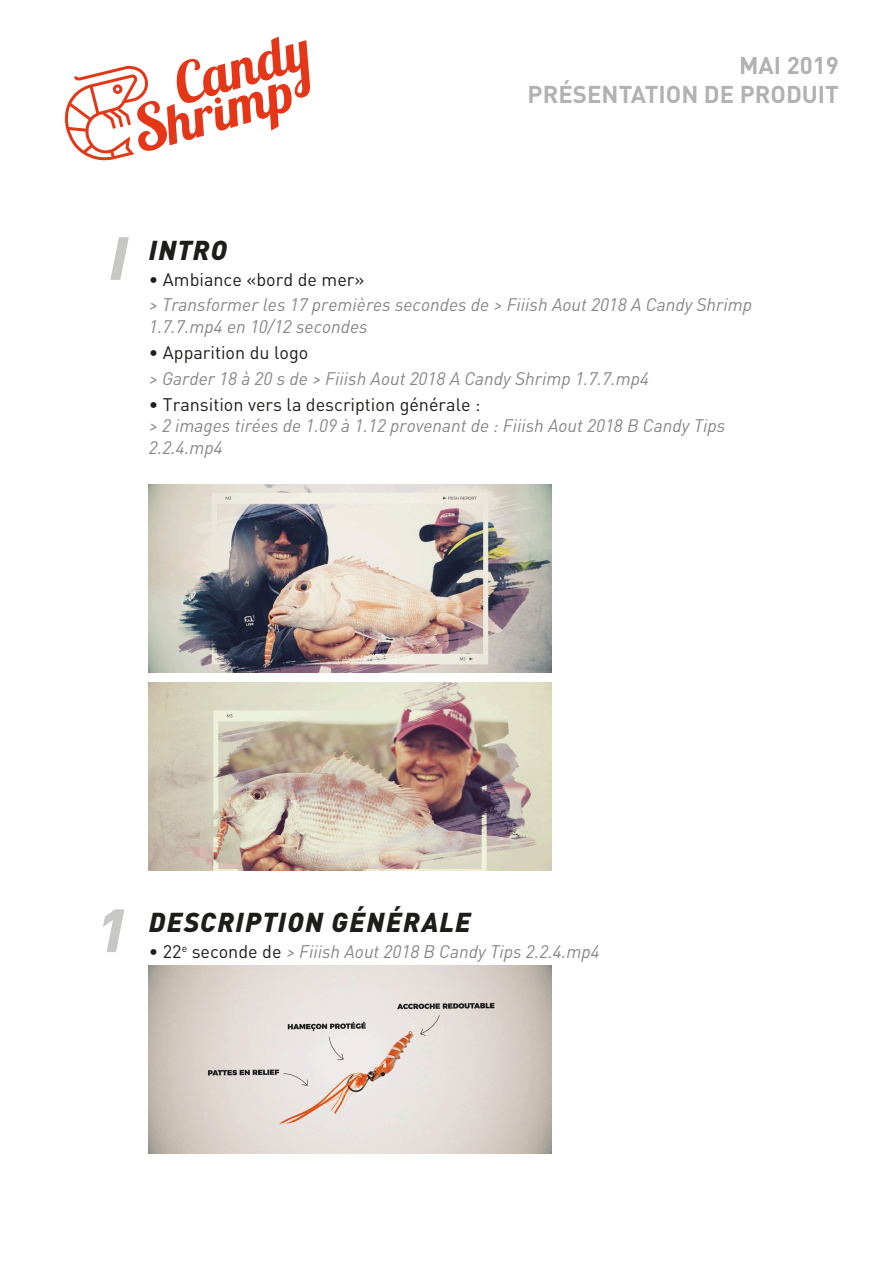
<style>
.page{position:relative;width:893px;height:1263px;background:#fff}
.page>*{position:absolute;margin:0;border:0;box-sizing:border-box;transform-origin:0 0}
.t1{font:italic 900 60px "DIN";color:#c7c7c6}
.t2{font:italic 900 27px "DIN";letter-spacing:.05em;color:#1d1d1b}
.t3{font:700 24px "DIN";color:#b2b2b2}
.t4{font:italic 18px/21.6px "DIN";color:#878787}
.t5{font:18px "DIN";color:#1d1d1b}
.s1{font-style:normal;color:#1d1d1b}
</style>
<div class="page">
<svg style="left:64px;top:36px;width:246px;height:125px"></svg>
<div style="left:113px;top:84px;width:10px;height:10px;border:3px solid #e53617;border-radius:50%"></div>
<img style="left:149px;top:966px;width:402px;height:188px">
<img style="left:149px;top:484px;width:402px;height:188px">
<img style="left:149px;top:682px;width:402px;height:188px">
<p class="t3" style="left:739px;top:50px;width:101px">MAI 2019</p>
<p class="t3" style="left:528px;top:78px;width:313px">PRÉSENTATION DE PRODUIT</p>
<p class="t1" style="left:109px;top:219px;width:20px">I</p>
<p class="t2" style="left:149px;top:232px;width:80px">INTRO</p>
<p class="t5" style="left:149px;top:268px;width:217px">• Ambiance «bord de mer»</p>
<p class="t4" style="left:149px;top:294px;width:605px">&gt; Transformer les 17 premières secondes de &gt; Fiiish Aout 2018 A Candy Shrimp<br>1.7.7.mp4 en 10/12 secondes</p>
<p class="t5" style="left:149px;top:341px;width:161px">• Apparition du logo</p>
<p class="t4" style="left:149px;top:367px;width:502px">&gt; Garder 18 à 20 s de &gt; Fiiish Aout 2018 A Candy Shrimp 1.7.7.mp4</p>
<p class="t4" style="left:149px;top:393px;width:578px"><span class="s1">• Transition vers la description générale :<br></span>&gt; 2 images tirées de 1.09 à 1.12 provenant de : Fiiish Aout 2018 B Candy Tips<br>2.2.4.mp4</p>
<p class="t1" style="left:96px;top:891px;width:33px">1</p>
<p class="t2" style="left:149px;top:904px;width:324px">DESCRIPTION GÉNÉRALE</p>
<p class="t4" style="left:149px;top:940px;width:452px"><span class="s1">• 22</span><sup>e</sup> <span class="s1">seconde de</span> &gt; Fiiish Aout 2018 B Candy Tips 2.2.4.mp4</p>
</div>
